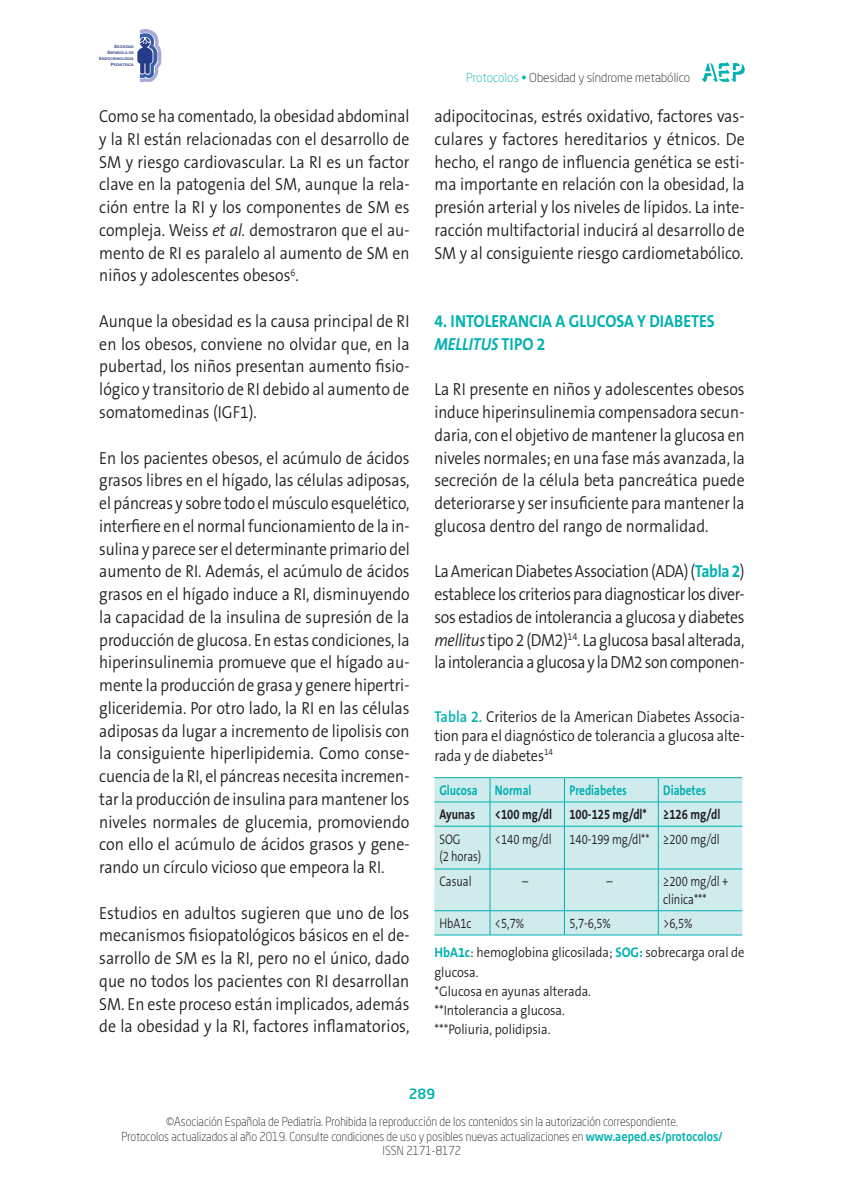
<style>
.page{position:relative;width:844px;height:1191px;background:#fff}
.page>*{position:absolute;margin:0;border:0;box-sizing:border-box;transform-origin:0 0}
._06_TEXTO_COMUN{font:300 17.5px/22.8px "The Sans B Plus W4";color:#231f20;text-align:justify;scale:.9 1}
._06_TEXTO_COMUN-2{font:300 17.5px/22.8px "The Sans B Plus W4";color:#231f20;text-align:justify;scale:.91 1}
._06_TEXTO_COMUN-3{font:300 17.5px/22.8px "The Sans B Plus W4";color:#231f20;text-align:justify;scale:.89 1}
._05_TITULO_1{font:700 17.5px/22.8px "The Sans B Plus W7";color:#00b1b0;scale:.9 1}
._07_TITULO_TABLA{font:300 15.75px/19.2px "The Sans B Plus W4";letter-spacing:-.005em;color:#231f20;text-align:justify;scale:.9 1}
._17_PIE_DE_FIGURA{font:300 14px/19.2px "The Sans B Plus W4";color:#231f20;scale:.9 1}
._09_TEXTO_TABLA{font:300 14px/17.5px "The Sans B Plus W4";color:#231f20;scale:.8 1}
._09_TEXTO_TABLA-2{font:700 14px "The Sans B Plus W7";color:#231f20;scale:.8 1}
._08_CABECERA_TABLA{font:700 14px "The Sans B Plus W7";color:#00b1b0;scale:.8 1}
.t1{font:500 14px "Neo Sans Std";color:#00b1b0}
.t2{font:300 12.25px/14.7px "Neo Sans Std";color:#231f20;text-align:center;scale:.9 1}
.t3{font:300 12.25px "Neo Sans Std";color:#231f20}
.t4{font:3.68px/5.8px "Arial Rounded MT Bold";color:#263c88;text-align:right}
.s1{font-size:4.38px}
.s2{font-style:italic}
.s3{color:#00b1b0}
.s4{font-family:"The Sans B Plus W7";font-weight:700;color:#00b1b0}
.s5{font-family:"The Sans B Plus W6";font-weight:600;color:#00b1b0}
.s6{font-weight:500;color:#00b1b0}
</style>
<div class="page">
<svg style="left:701px;top:61px;width:43px;height:21px"></svg>
<svg style="left:137px;top:29px;width:25px;height:54px"></svg>
<div style="left:434px;top:778px;width:308px;height:156px;background:#d0ebec"></div>
<svg style="left:489px;top:778px;width:1px;height:48px"></svg>
<svg style="left:564px;top:778px;width:1px;height:48px"></svg>
<svg style="left:657px;top:778px;width:1px;height:48px"></svg>
<hr style="left:434px;top:826px;width:56px;height:1px;background:#00b1b0">
<hr style="left:490px;top:826px;width:74px;height:1px;background:#00b1b0">
<hr style="left:489px;top:826px;width:1px;height:42px;background:#00b1b0">
<hr style="left:564px;top:826px;width:94px;height:1px;background:#00b1b0">
<hr style="left:564px;top:826px;width:1px;height:42px;background:#00b1b0">
<hr style="left:658px;top:826px;width:84px;height:1px;background:#00b1b0">
<hr style="left:657px;top:826px;width:1px;height:42px;background:#00b1b0">
<hr style="left:434px;top:868px;width:56px;height:1px;background:#00b1b0">
<hr style="left:490px;top:868px;width:74px;height:1px;background:#00b1b0">
<hr style="left:489px;top:869px;width:1px;height:41px;background:#00b1b0">
<hr style="left:564px;top:868px;width:94px;height:1px;background:#00b1b0">
<hr style="left:564px;top:869px;width:1px;height:41px;background:#00b1b0">
<hr style="left:658px;top:868px;width:84px;height:1px;background:#00b1b0">
<hr style="left:657px;top:869px;width:1px;height:41px;background:#00b1b0">
<hr style="left:434px;top:910px;width:56px;height:1px;background:#00b1b0">
<hr style="left:490px;top:910px;width:74px;height:1px;background:#00b1b0">
<svg style="left:489px;top:911px;width:1px;height:23px"></svg>
<hr style="left:564px;top:910px;width:94px;height:1px;background:#00b1b0">
<svg style="left:564px;top:911px;width:1px;height:23px"></svg>
<hr style="left:658px;top:910px;width:84px;height:1px;background:#00b1b0">
<svg style="left:657px;top:911px;width:1px;height:23px"></svg>
<hr style="left:434px;top:934px;width:56px;height:1px;background:#00b1b0">
<hr style="left:490px;top:934px;width:74px;height:1px;background:#00b1b0">
<hr style="left:564px;top:934px;width:94px;height:1px;background:#00b1b0">
<hr style="left:658px;top:934px;width:84px;height:1px;background:#00b1b0">
<hr style="left:434px;top:777px;width:56px;height:1px;background:#00b1b0">
<hr style="left:490px;top:777px;width:74px;height:1px;background:#00b1b0">
<hr style="left:564px;top:777px;width:94px;height:1px;background:#00b1b0">
<hr style="left:658px;top:777px;width:84px;height:1px;background:#00b1b0">
<hr style="left:434px;top:801px;width:56px;height:1px;background:#00b1b0">
<hr style="left:490px;top:801px;width:74px;height:1px;background:#00b1b0">
<hr style="left:564px;top:801px;width:94px;height:1px;background:#00b1b0">
<hr style="left:658px;top:801px;width:84px;height:1px;background:#00b1b0">
<p class="t4" style="left:99px;top:44px;width:36px"><span class="s1">S</span>OCIEDAD<br><span class="s1">E</span>SPAÑOLA DE<br><span class="s1">E</span>NDOCRINOLOGÍA<br><span class="s1">P</span>EDIÁTRICA</p>
<p class="_06_TEXTO_COMUN-3" style="left:99px;top:105px;width:350px">Como se ha comentado, la obesidad abdominal y la RI están relacionadas con el desarrollo de SM y riesgo cardiovascular. La RI es un factor clave en la patogenia del SM, aunque la rela&shy;ción entre la RI y los componentes de SM es compleja. Weiss <span class="s2">et al.</span> demostraron que el au&shy;mento de RI es paralelo al aumento de SM en niños y adolescentes obesos<sup>6</sup>.</p>
<p class="_06_TEXTO_COMUN" style="left:99px;top:310px;width:346px">Aunque la obesidad es la causa principal de RI en los obesos, conviene no olvidar que, en la pubertad, los niños presentan aumento fisio&shy;lógico y transitorio de RI debido al aumento de somatomedinas (IGF1).</p>
<p class="_06_TEXTO_COMUN" style="left:99px;top:446px;width:346px">En los pacientes obesos, el acúmulo de ácidos grasos libres en el hígado, las células adiposas, el páncreas y sobre todo el músculo esquelético, interfiere en el normal funcionamiento de la in&shy;sulina y parece ser el determinante primario del aumento de RI. Además, el acúmulo de ácidos grasos en el hígado induce a RI, disminuyendo la capacidad de la insulina de supresión de la producción de glucosa. En estas condiciones, la hiperinsulinemia promueve que el hígado au&shy;mente la producción de grasa y genere hipertri&shy;gliceridemia. Por otro lado, la RI en las células adiposas da lugar a incremento de lipolisis con la consiguiente hiperlipidemia. Como conse&shy;cuencia de la RI, el páncreas necesita incremen&shy;tar la producción de insulina para mantener los niveles normales de glucemia, promoviendo con ello el acúmulo de ácidos grasos y gene&shy;rando un círculo vicioso que empeora la RI.</p>
<p class="_06_TEXTO_COMUN-2" style="left:99px;top:901px;width:342px">Estudios en adultos sugieren que uno de los mecanismos fisiopatológicos básicos en el de&shy;sarrollo de SM es la RI, pero no el único, dado que no todos los pacientes con RI desarrollan SM. En este proceso están implicados, además de la obesidad y la RI, factores inflamatorios,</p>
<p class="t3" style="left:466px;top:70px;width:225px"><span class="s3">Protocolos •</span> Obesidad y síndrome metabólico</p>
<p class="_06_TEXTO_COMUN-2" style="left:434px;top:105px;width:342px">adipocitocinas, estrés oxidativo, factores vas&shy;culares y factores hereditarios y étnicos. De hecho, el rango de influencia genética se esti&shy;ma importante en relación con la obesidad, la presión arterial y los niveles de lípidos. La inte&shy;racción multifactorial inducirá al desarrollo de SM y al consiguiente riesgo cardiometabólico.</p>
<p class="_05_TITULO_1" style="left:434px;top:310px;width:313px">4. INTOLERANCIA A GLUCOSA Y DIABETES<br><span class="s2">MELLITUS</span> TIPO 2</p>
<p class="_06_TEXTO_COMUN" style="left:434px;top:378px;width:346px">La RI presente en niños y adolescentes obesos induce hiperinsulinemia compensadora secun&shy;daria, con el objetivo de mantener la glucosa en niveles normales; en una fase más avanzada, la secreción de la célula beta pancreática puede deteriorarse y ser insuficiente para mantener la glucosa dentro del rango de normalidad.</p>
<p class="_06_TEXTO_COMUN-3" style="left:434px;top:560px;width:350px">La American Diabetes Association (ADA) (<span class="s4">Tabla 2</span>) establece los criterios para diagnosticar los diver&shy;sos estadios de intolerancia a glucosa y diabetes <span class="s2">mellitus</span> tipo 2 (DM2)<sup>14</sup>. La glucosa basal alterada, la intolerancia a glucosa y la DM2 son componen-</p>
<p class="_07_TITULO_TABLA" style="left:434px;top:707px;width:346px"><span class="s5">Tabla 2.</span> Criterios de la American Diabetes Associa&shy;tion para el diagnóstico de tolerancia a glucosa alte&shy;rada y de diabetes<sup>14</sup></p>
<p class="_08_CABECERA_TABLA" style="left:439px;top:781px;width:49px">Glucosa</p>
<p class="_08_CABECERA_TABLA" style="left:495px;top:781px;width:47px">Normal</p>
<p class="_08_CABECERA_TABLA" style="left:569px;top:781px;width:73px">Prediabetes</p>
<p class="_08_CABECERA_TABLA" style="left:663px;top:781px;width:55px">Diabetes</p>
<p class="_09_TEXTO_TABLA-2" style="left:439px;top:805px;width:46px">Ayunas</p>
<p class="_09_TEXTO_TABLA-2" style="left:495px;top:805px;width:73px">&lt;100 mg/dl</p>
<p class="_09_TEXTO_TABLA-2" style="left:569px;top:805px;width:98px">100-125 mg/dl*</p>
<p class="_09_TEXTO_TABLA-2" style="left:663px;top:805px;width:73px">≥126 mg/dl</p>
<p class="_09_TEXTO_TABLA" style="left:439px;top:830px;width:54px">SOG<br>(2 horas)</p>
<p class="_09_TEXTO_TABLA" style="left:495px;top:830px;width:72px">&lt;140 mg/dl</p>
<p class="_09_TEXTO_TABLA" style="left:569px;top:830px;width:101px">140-199 mg/dl**</p>
<p class="_09_TEXTO_TABLA" style="left:663px;top:830px;width:72px">≥200 mg/dl</p>
<p class="_09_TEXTO_TABLA" style="left:439px;top:873px;width:42px">Casual</p>
<p class="_09_TEXTO_TABLA" style="left:522px;top:873px;width:9px">–</p>
<p class="_09_TEXTO_TABLA" style="left:606px;top:873px;width:9px">–</p>
<p class="_09_TEXTO_TABLA" style="left:663px;top:873px;width:83px">≥200 mg/dl + clínica***</p>
<p class="_09_TEXTO_TABLA" style="left:439px;top:914px;width:42px">HbA1c</p>
<p class="_09_TEXTO_TABLA" style="left:495px;top:914px;width:38px">&lt;5,7%</p>
<p class="_09_TEXTO_TABLA" style="left:569px;top:914px;width:53px">5,7-6,5%</p>
<p class="_09_TEXTO_TABLA" style="left:663px;top:914px;width:38px">&gt;6,5%</p>
<p class="_17_PIE_DE_FIGURA" style="left:434px;top:943px;width:346px"><span class="s4">HbA1c</span>: hemoglobina glicosilada; <span class="s4">SOG:</span> sobrecarga oral de glucosa.</p>
<p class="_17_PIE_DE_FIGURA" style="left:434px;top:981px;width:175px">*Glucosa en ayunas alterada.</p>
<p class="_17_PIE_DE_FIGURA" style="left:434px;top:1001px;width:146px">**Intolerancia a glucosa.</p>
<p class="_17_PIE_DE_FIGURA" style="left:434px;top:1020px;width:130px">***Poliuria, polidipsia.</p>
<p class="t1" style="left:408px;top:1085px;width:28px">289</p>
<p class="t2" style="left:121px;top:1114px;width:669px">©Asociación Española de Pediatría. Prohibida la reproducción de los contenidos sin la autorización correspondiente.<br>Protocolos actualizados al año 2019. Consulte condiciones de uso y posibles nuevas actualizaciones en <span class="s6">www.aeped.es/protocolos/<br></span>ISSN 2171-8172</p>
</div>
